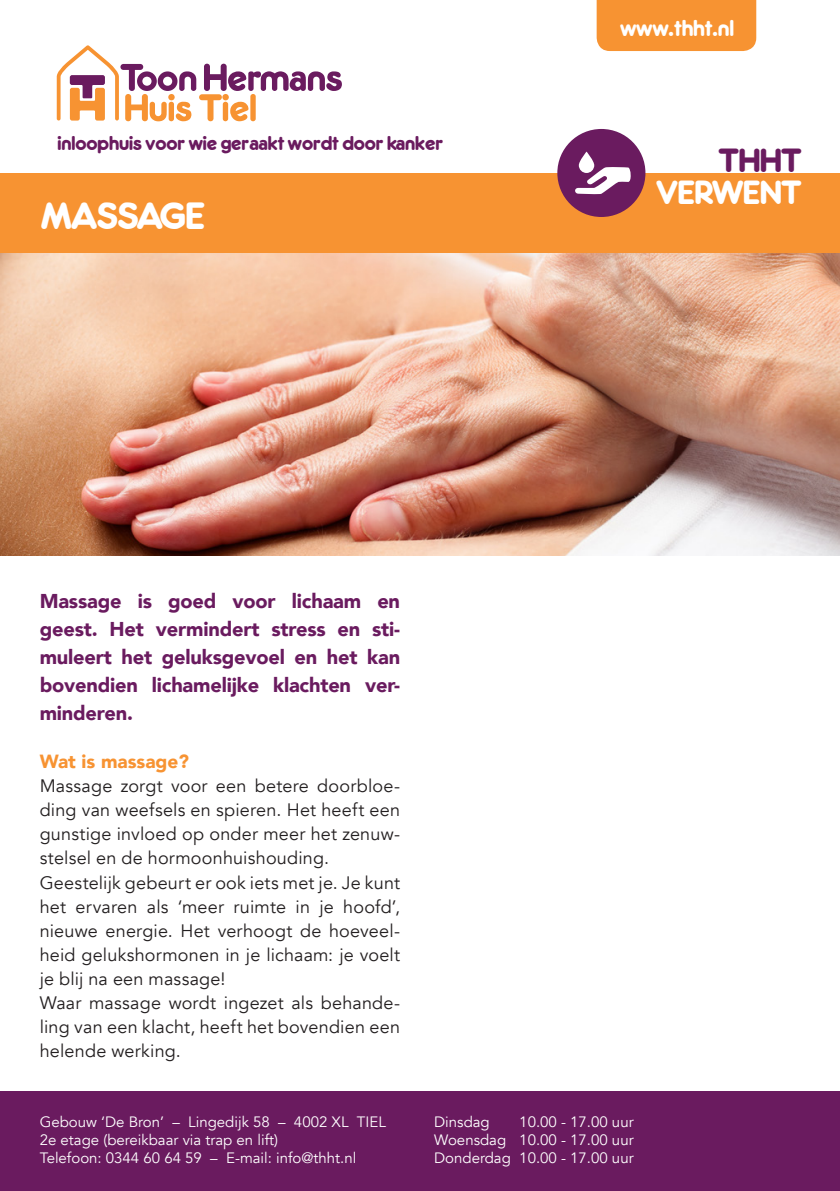
<style>
.page{position:relative;width:840px;height:1191px;background:#fff}
.page>*{position:absolute;margin:0;border:0;box-sizing:border-box;transform-origin:0 0}
.t1{font:34px "Allgemeine";color:#fff}
.t2{font:30px "Allgemeine";color:#fff}
.t3{font:30px "Allgemeine";color:#6a1b5f}
.t4{font:20.6px "Allgemeine";color:#fff}
.t5{font:900 20px/28px "Avenir";letter-spacing:-.01em;color:#6a1b5f;text-align:justify}
.t6{font:900 19px "Avenir";color:#f79332}
.t7{font:18px/24px "Avenir";letter-spacing:.01em;color:#231f20;text-align:justify}
.t8{font:18px "Allgemeine";color:#6a1b5f}
.t9{font:15px "Avenir";color:#fff}
</style>
<div class="page">
<img style="left:0;top:252px;width:839px;height:304px">
<svg style="left:57px;top:45px;width:285px;height:76px"></svg>
<div style="left:596px;top:0;width:159px;height:51px;background:#f79332"></div>
<div style="left:0;top:173px;width:839px;height:79px;background:#f79332"></div>
<div style="left:0;top:1091px;width:839px;height:100px;background:#6a1b5f"></div>
<div style="left:557px;top:129px;width:88px;height:88px;background:#6a1b5f;border-radius:50%"></div>
<svg style="left:575px;top:167px;width:56px;height:27px"></svg>
<svg style="left:578px;top:152px;width:16px;height:21px"></svg>
<p class="t8" style="left:57px;top:129px;width:387px">inloophuis voor wie geraakt wordt door kanker</p>
<p class="t1" style="left:40px;top:191px;width:165px">MASSAGE</p>
<p class="t5" style="left:40px;top:587px;width:362px">Massage is goed voor lichaam en geest. Het vermindert stress en sti&shy;muleert het geluksgevoel en het kan bovendien lichamelijke klachten ver&shy;minderen.</p>
<p class="t6" style="left:40px;top:745px;width:151px">Wat is massage?</p>
<p class="t7" style="left:40px;top:774px;width:362px">Massage zorgt voor een betere doorbloe&shy;ding van weefsels en spieren. Het heeft een gunstige invloed op onder meer het zenuw&shy;stelsel en de hormoonhuishouding.</p>
<p class="t7" style="left:40px;top:870px;width:362px">Geestelijk gebeurt er ook iets met je. Je kunt het ervaren als ‘meer ruimte in je hoofd’, nieuwe energie. Het verhoogt de hoeveel&shy;heid gelukshormonen in je lichaam: je voelt je blij na een massage!</p>
<p class="t7" style="left:40px;top:990px;width:361px">Waar massage wordt ingezet als behande&shy;ling van een klacht, heeft het bovendien een helende werking.</p>
<p class="t4" style="left:619px;top:13px;width:115px">www.thht.nl</p>
<p class="t3" style="left:717px;top:138px;width:84px">THHT</p>
<p class="t2" style="left:654px;top:170px;width:146px">VERWENT</p>
<p class="t9" style="left:40px;top:1112px;width:347px">Gebouw ‘De Bron’ – Lingedijk 58 – 4002 XL TIEL</p>
<p class="t9" style="left:40px;top:1130px;width:240px">2e etage (bereikbaar via trap en lift)</p>
<p class="t9" style="left:40px;top:1148px;width:318px">Telefoon: 0344 60 64 59 – E-mail: info@thht.nl</p>
<p class="t9" style="left:434px;top:1112px;width:57px">Dinsdag</p>
<p class="t9" style="left:519px;top:1112px;width:116px">10.00 - 17.00 uur</p>
<p class="t9" style="left:434px;top:1130px;width:201px">Woensdag 10.00 - 17.00 uur</p>
<p class="t9" style="left:434px;top:1148px;width:201px">Donderdag 10.00 - 17.00 uur</p>
</div>
